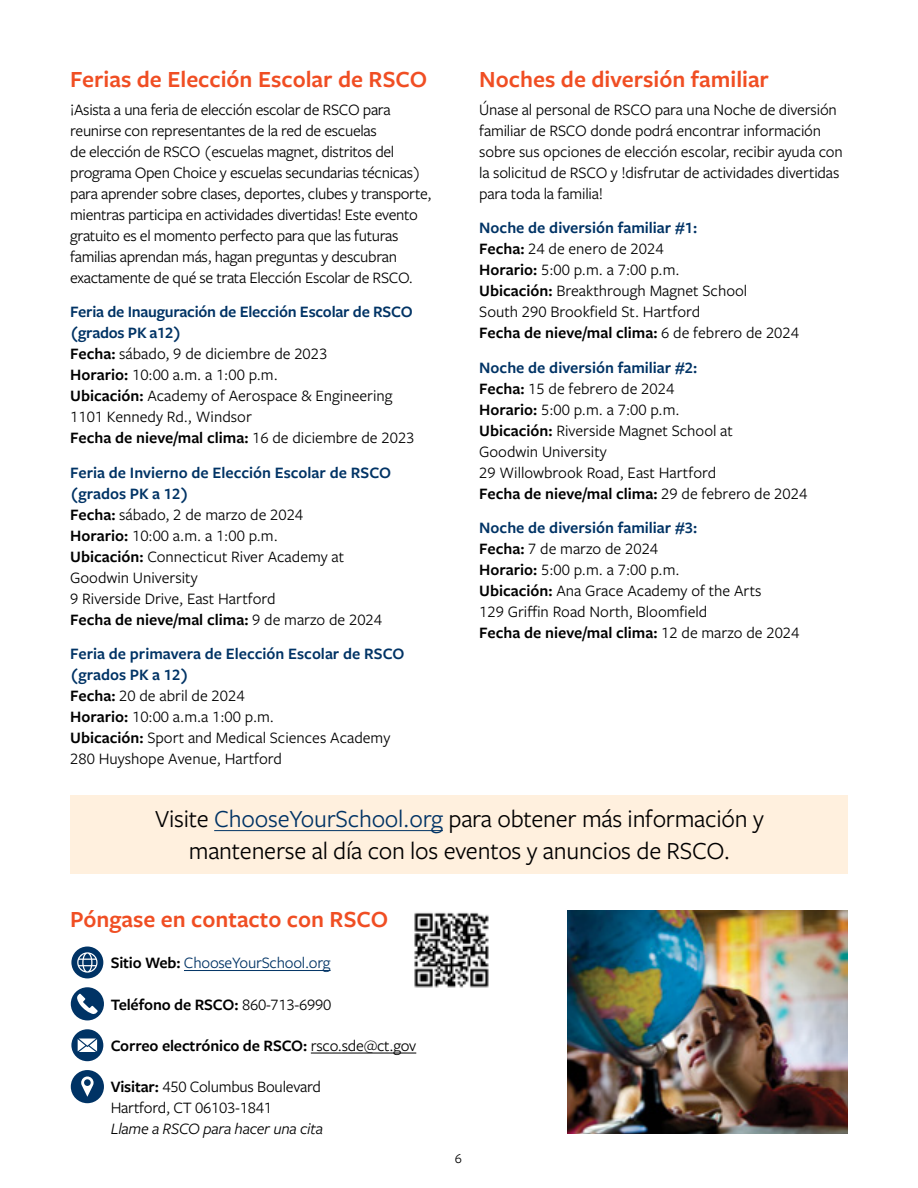
<style>
.page{position:relative;width:918px;height:1188px;background:#fff}
.page>*{position:absolute;margin:0;border:0;box-sizing:border-box;transform-origin:0 0}
.section_lead_in{font:25.5px/31.5px "Freight Sans Pro";letter-spacing:-.01em;color:#000;text-align:center}
.orange_subheads{font:600 24px "Freight Sans Pro";color:#f04e23}
.black_second_sub{font:16.5px/21px "Freight Sans Pro";color:#000}
.body_copy{font:16.5px/21px "Freight Sans Pro";letter-spacing:-.02em;color:#000}
.body_copy-2{font:600 16.5px "Freight Sans Pro";letter-spacing:-.01em;color:#000}
.body_copy-3{font:16.5px "Freight Sans Pro";letter-spacing:-.015em;color:#003365}
.t1{font:14.25px "Freight Sans Pro";color:#000}
.s1{font-weight:600;color:#003365}
.s2{font-weight:600}
.s3{color:#003365}
.s4{font-weight:600;color:#000}
.s5{font-weight:400}
.s6{font-style:italic}
</style>
<div class="page">
<div style="left:70px;top:795px;width:778px;height:78px;background:#fff0de"></div>
<img style="left:567px;top:910px;width:281px;height:224px">
<img style="left:414px;top:912px;width:75px;height:76px">
<hr style="left:214px;top:830px;width:229px;height:1px;background:#003365">
<hr style="left:184px;top:970px;width:147px;height:1px;background:#003365">
<hr style="left:311px;top:1053px;width:105px;height:1px;background:#000">
<div style="left:71px;top:947px;width:32px;height:31px;background:#003365;border-radius:50%"></div>
<svg style="left:77px;top:952px;width:21px;height:21px"></svg>
<div style="left:71px;top:987px;width:33px;height:33px;background:#003365;border-radius:50%"></div>
<svg style="left:77px;top:994px;width:21px;height:20px"></svg>
<svg style="left:71px;top:1029px;width:32px;height:32px"></svg>
<svg style="left:78px;top:1039px;width:19px;height:13px"></svg>
<div style="left:71px;top:1070px;width:33px;height:33px;background:#003365;border-radius:50%"></div>
<svg style="left:81px;top:1076px;width:13px;height:21px"></svg>
<h2 class="orange_subheads" style="left:70px;top:63px;width:359px">Ferias de Elección Escolar de RSCO</h2>
<p class="body_copy" style="left:70px;top:98px;width:363px">¡Asista a una feria de elección escolar de RSCO para reunirse con representantes de la red de escuelas<br>de elección de RSCO (escuelas magnet, distritos del programa Open Choice y escuelas secundarias técnicas) para aprender sobre clases, deportes, clubes y transporte, mientras participa en actividades divertidas! Este evento gratuito es el momento perfecto para que las futuras familias aprendan más, hagan preguntas y descubran exactamente de qué se trata Elección Escolar de RSCO.</p>
<h3 class="black_second_sub" style="left:70px;top:300px;width:346px"><span class="s1">Feria de Inauguración de Elección Escolar de RSCO (grados PK a12)<br></span><span class="s2">Fecha:</span> sábado, 9 de diciembre de 2023<br><span class="s2">Horario:</span> 10:00 a.m. a 1:00 p.m.<br><span class="s2">Ubicación:</span> Academy of Aerospace &amp; Engineering 1101 Kennedy Rd., Windsor<br><span class="s2">Fecha de nieve/mal clima:</span> 16 de diciembre de 2023</h3>
<h3 class="black_second_sub" style="left:70px;top:461px;width:322px"><span class="s1">Feria de Invierno de Elección Escolar de RSCO (grados PK a 12)<br></span><span class="s2">Fecha:</span> sábado, 2 de marzo de 2024<br><span class="s2">Horario:</span> 10:00 a.m. a 1:00 p.m.<br><span class="s2">Ubicación:</span> Connecticut River Academy at<br>Goodwin University<br>9 Riverside Drive, East Hartford<br><span class="s2">Fecha de nieve/mal clima:</span> 9 de marzo de 2024</h3>
<h3 class="black_second_sub" style="left:70px;top:642px;width:336px"><span class="s1">Feria de primavera de Elección Escolar de RSCO (grados PK a 12)<br></span><span class="s2">Fecha:</span> 20 de abril de 2024<br><span class="s2">Horario:</span> 10:00 a.m.a 1:00 p.m.<br><span class="s2">Ubicación:</span> Sport and Medical Sciences Academy<br>280 Huyshope Avenue, Hartford</h3>
<h2 class="orange_subheads" style="left:479px;top:63px;width:291px">Noches de diversión familiar</h2>
<p class="body_copy" style="left:479px;top:98px;width:365px">Únase al personal de RSCO para una Noche de diversión familiar de RSCO donde podrá encontrar información sobre sus opciones de elección escolar, recibir ayuda con la solicitud de RSCO y !disfrutar de actividades divertidas para toda la familia!</p>
<h3 class="black_second_sub" style="left:479px;top:216px;width:321px"><span class="s1">Noche de diversión familiar #1:<br></span><span class="s2">Fecha:</span> 24 de enero de 2024<br><span class="s2">Horario:</span> 5:00 p.m. a 7:00 p.m.<br><span class="s2">Ubicación:</span> Breakthrough Magnet School<br>South 290 Brookfield St. Hartford<br><span class="s2">Fecha de nieve/mal clima:</span> 6 de febrero de 2024</h3>
<h3 class="black_second_sub" style="left:479px;top:356px;width:330px"><span class="s1">Noche de diversión familiar #2:<br></span><span class="s2">Fecha:</span> 15 de febrero de 2024<br><span class="s2">Horario:</span> 5:00 p.m. a 7:00 p.m.<br><span class="s2">Ubicación:</span> Riverside Magnet School at<br>Goodwin University<br>29 Willowbrook Road, East Hartford<br><span class="s2">Fecha de nieve/mal clima:</span> 29 de febrero de 2024</h3>
<h3 class="black_second_sub" style="left:479px;top:516px;width:322px"><span class="s1">Noche de diversión familiar #3:<br></span><span class="s2">Fecha:</span> 7 de marzo de 2024<br><span class="s2">Horario:</span> 5:00 p.m. a 7:00 p.m.<br><span class="s2">Ubicación:</span> Ana Grace Academy of the Arts<br>129 Griffin Road North, Bloomfield<br><span class="s2">Fecha de nieve/mal clima:</span> 12 de marzo de 2024</h3>
<p class="section_lead_in" style="left:155px;top:802px;width:610px">Visite <span class="s3">ChooseYourSchool.org</span> para obtener más información y mantenerse al día con los eventos y anuncios de RSCO.</p>
<h2 class="orange_subheads" style="left:70px;top:903px;width:320px">Póngase en contacto con RSCO</h2>
<p class="body_copy-3" style="left:111px;top:952px;width:221px"><span class="s4">Sitio Web:</span> ChooseYourSchool.org</p>
<p class="body_copy-2" style="left:111px;top:993px;width:222px">Teléfono de RSCO: <span class="s5">860-713-6990</span></p>
<p class="body_copy-2" style="left:111px;top:1034px;width:307px">Correo electrónico de RSCO: <span class="s5">rsco.sde@ct.gov</span></p>
<p class="body_copy" style="left:111px;top:1076px;width:214px"><span class="s2">Visitar:</span> 450 Columbus Boulevard<br>Hartford, CT 06103-1841<br><span class="s6">Llame a RSCO para hacer una cita</span></p>
<p class="t1" style="left:455px;top:1149px;width:9px">6</p>
</div>
